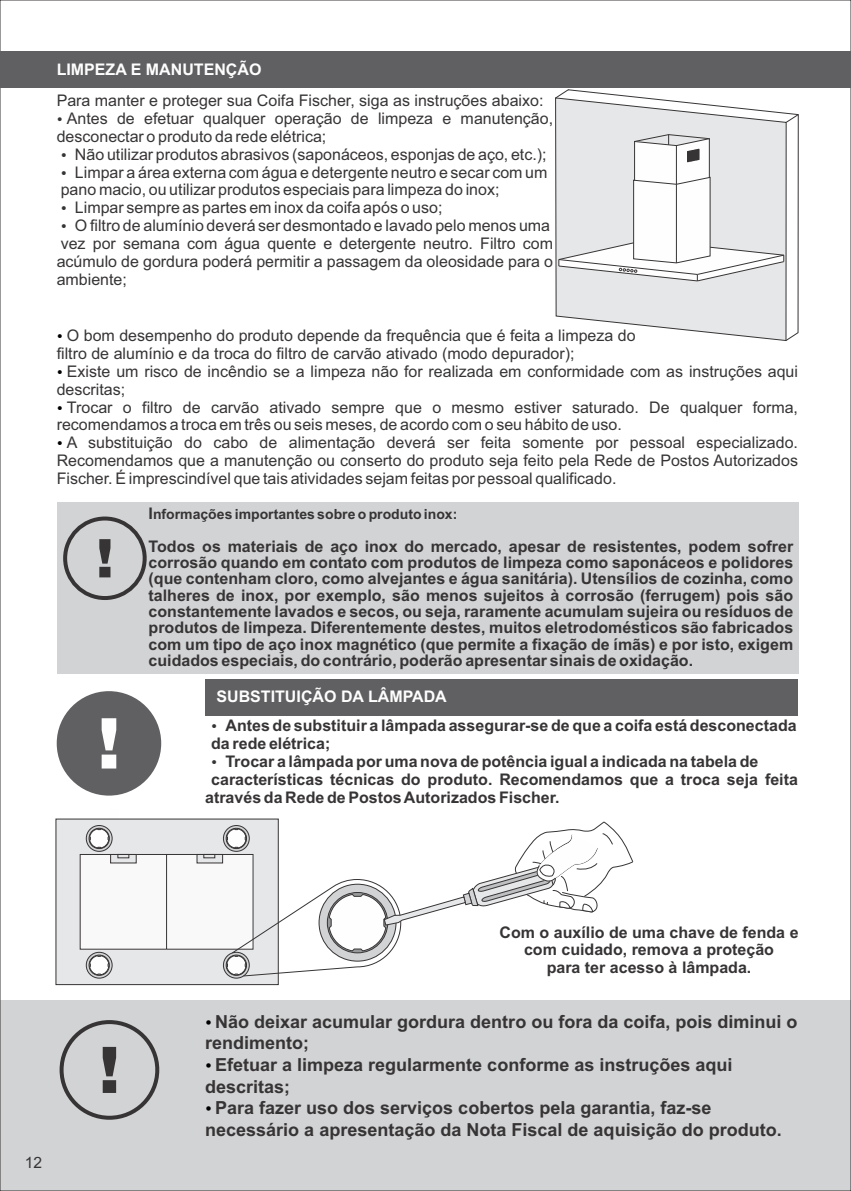
<style>
.page{position:relative;width:851px;height:1191px;background:#fff}
.page>*{position:absolute;margin:0;border:0;box-sizing:border-box;transform-origin:0 0}
.t1{font:700 18px "Arial";color:#373435}
.t2{font:16px/17.8px "Arial";color:#373435}
.t3{font:700 16px/16.2px "Arial";color:#373435;text-align:center}
.t4{font:700 16px "Arial";color:#fefefe}
.t5{font:15.6px "Arial";color:#373435}
.t6{font:700 14px "Arial";color:#373435}
.s1{font-size:16px}
</style>
<div class="page">
<div style="left:0;top:1000px;width:850px;height:191px;background:#d2d3d5"></div>
<div style="left:0;top:51px;width:850px;height:36px;background:#606062"></div>
<div style="left:57px;top:691px;width:104px;height:104px;background:#606062;border-radius:50%"></div>
<svg style="left:102px;top:718px;width:14px;height:50px"></svg>
<div style="left:60px;top:1020px;width:99px;height:99px;border:4px solid #373435;border-radius:50%"></div>
<svg style="left:103px;top:1047px;width:13px;height:46px"></svg>
<svg style="left:555px;top:99px;width:231px;height:1092px"></svg>
<svg style="left:555px;top:90px;width:12px;height:9px"></svg>
<svg style="left:567px;top:89px;width:231px;height:252px"></svg>
<div style="left:205px;top:679px;width:593px;height:36px;background:#606062"></div>
<svg style="left:55px;top:809px;width:578px;height:176px"></svg>
<svg style="left:558px;top:134px;width:226px;height:147px"></svg>
<hr style="left:676px;top:184px;width:1px;height:79px;background:#373435">
<svg style="left:785px;top:114px;width:13px;height:9px"></svg>
<div style="left:57px;top:502px;width:741px;height:171px;background:#d2d3d5"></div>
<div style="left:63px;top:516px;width:84px;height:84px;border:4px solid #373435;border-radius:50%"></div>
<svg style="left:99px;top:539px;width:11px;height:38px"></svg>
<p class="t4" style="left:57px;top:64px;width:206px">LIMPEZA E MANUTENÇÃO</p>
<p class="t2" style="left:57px;top:93px;width:488px">Para manter e proteger sua Coifa Fischer, siga as instruções abaixo:</p>
<p class="t2" style="left:67px;top:111px;width:488px">Antes de efetuar qualquer operação de limpeza e manutenção,</p>
<p class="t2" style="left:57px;top:129px;width:271px">desconectar o produto da rede elétrica;</p>
<p class="t2" style="left:75px;top:147px;width:473px">Não utilizar produtos abrasivos (saponáceos, esponjas de aço, etc.);</p>
<p class="t2" style="left:75px;top:164px;width:474px">Limpar a área externa com água e detergente neutro e secar com um</p>
<p class="t2" style="left:61px;top:182px;width:440px">pano macio, ou utilizar produtos especiais para limpeza do inox;</p>
<p class="t2" style="left:75px;top:200px;width:369px">Limpar sempre as partes em inox da coifa após o uso;</p>
<p class="t2" style="left:75px;top:218px;width:476px">O filtro de alumínio deverá ser desmontado e lavado pelo menos uma</p>
<p class="t2" style="left:61px;top:236px;width:494px">vez por semana com água quente e detergente neutro. Filtro com</p>
<p class="t2" style="left:57px;top:254px;width:498px">acúmulo de gordura poderá permitir a passagem da oleosidade para o</p>
<p class="t2" style="left:57px;top:272px;width:72px">ambiente;</p>
<p class="t2" style="left:57px;top:328px;width:580px;text-indent:10px">O bom desempenho do produto depende da frequência que é feita a limpeza do filtro de alumínio e da troca do filtro de carvão ativado (modo depurador);</p>
<p class="t2" style="left:57px;top:364px;width:742px;text-indent:10px">Existe um risco de incêndio se a limpeza não for realizada em conformidade com as instruções aqui descritas;</p>
<p class="t2" style="left:57px;top:399px;width:742px;text-indent:10px">Trocar o filtro de carvão ativado sempre que o mesmo estiver saturado. De qualquer forma, recomendamos a troca em três ou seis meses, de acordo com o seu hábito de uso.</p>
<p class="t2" style="left:57px;top:435px;width:742px;text-align:justify;text-indent:10px">A substituição do cabo de alimentação deverá ser feita somente por pessoal especializado.<br>Recomendamos que a manutenção ou conserto do produto seja feito pela Rede de Postos Autorizados Fischer. É imprescindível que tais atividades sejam feitas por pessoal qualificado.</p>
<p class="t6" style="left:149px;top:509px;width:310px"><span class="s1">I</span>nformações importantes sobre o produto inox:</p>
<p class="t3" style="left:148px;top:539px;width:646px;text-align:justify">Todos os materiais de aço inox do mercado, apesar de resistentes, podem sofrer corrosão quando em contato com produtos de limpeza como saponáceos e polidores (que contenham cloro, como alvejantes e água sanitária). Utensílios de cozinha, como talheres de inox, por exemplo, são menos sujeitos à corrosão (ferrugem) pois são constantemente lavados e secos, ou seja, raramente acumulam sujeira ou resíduos de produtos de limpeza. Diferentemente destes, muitos eletrodomésticos são fabricados com um tipo de aço inox magnético (que permite a fixação de ímãs) e por isto, exigem cuidados especiais, do contrário, poderão apresentar sinais de oxidação.</p>
<p class="t4" style="left:216px;top:690px;width:232px">SUBSTITUIÇÃO DA LÂMPADA</p>
<p class="t3" style="left:225px;top:718px;width:572px">Antes de substituir a lâmpada assegurar-se de que a coifa está desconectada</p>
<p class="t3" style="left:211px;top:736px;width:121px">da rede elétrica;</p>
<p class="t3" style="left:225px;top:754px;width:534px">Trocar a lâmpada por uma nova de potência igual a indicada na tabela de</p>
<p class="t3" style="left:211px;top:772px;width:588px">características técnicas do produto. Recomendamos que a troca seja feita</p>
<p class="t3" style="left:205px;top:790px;width:356px">através da Rede de Postos Autorizados Fischer.</p>
<p class="t5" style="left:25px;top:1156px;width:19px">12</p>
<p class="t3" style="left:499px;top:924px;width:300px;line-height:17.8px">Com o auxílio de uma chave de fenda e com cuidado, remova a proteção<br>para ter acesso à lâmpada.</p>
<p class="t1" style="left:215px;top:1014px;width:584px">Não deixar acumular gordura dentro ou fora da coifa, pois diminui o</p>
<p class="t1" style="left:205px;top:1036px;width:106px">rendimento;</p>
<p class="t1" style="left:215px;top:1058px;width:519px">Efetuar a limpeza regularmente conforme as instruções aqui</p>
<p class="t1" style="left:205px;top:1079px;width:87px">descritas;</p>
<p class="t1" style="left:215px;top:1101px;width:498px">Para fazer uso dos serviços cobertos pela garantia, faz-se</p>
<p class="t1" style="left:205px;top:1122px;width:578px">necessário a apresentação da Nota Fiscal de aquisição do produto.</p>
</div>
